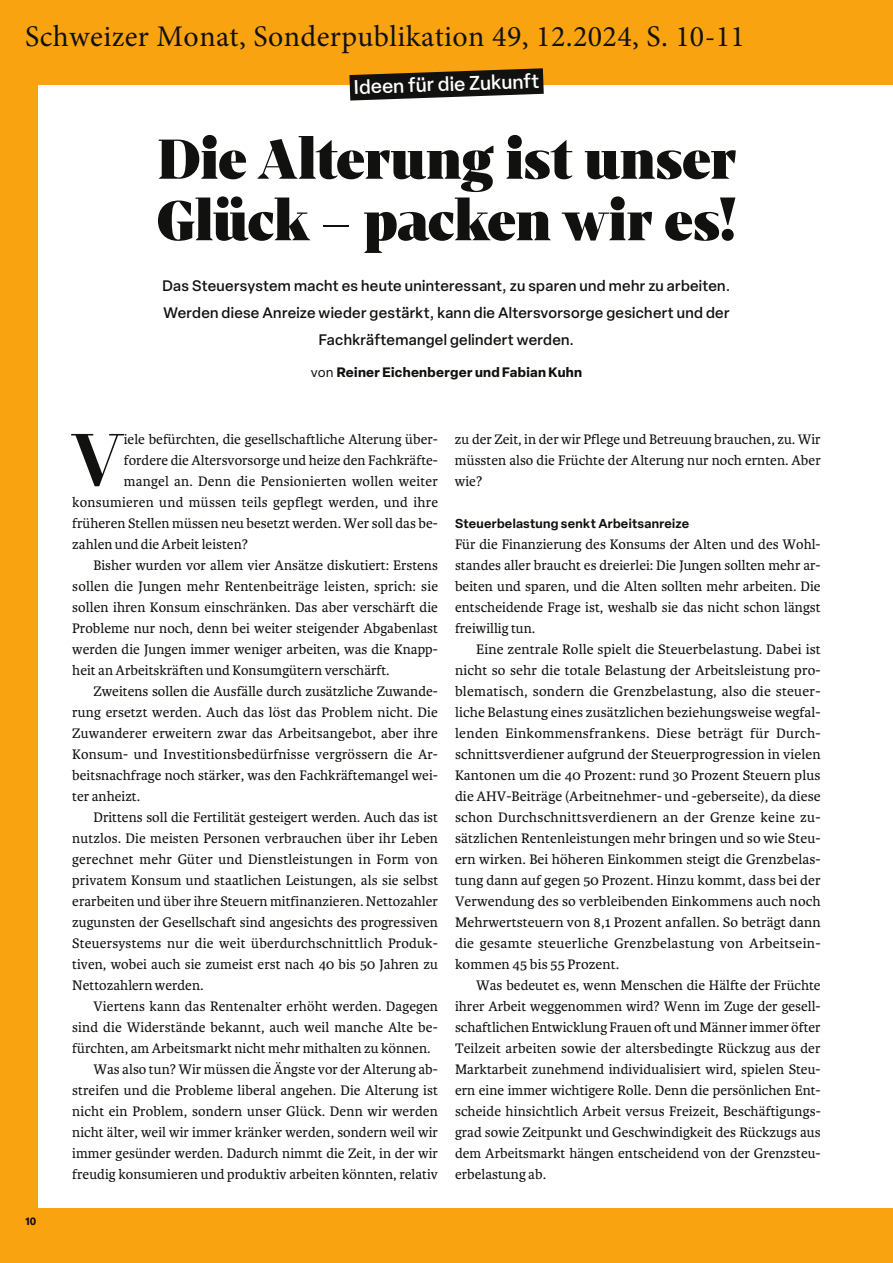
<style>
.page{position:relative;width:893px;height:1263px;background:#faa311}
.page>*{position:absolute;margin:0;border:0;box-sizing:border-box;transform-origin:0 0}
.t1{font:700 80.55px "Mixta Didone Alt";color:#11110f}
.t2{font:800 60px/61.5px "Mixta Didone Alt";letter-spacing:-.015em;color:#11110f}
.t3{font:30px "Minion Pro";letter-spacing:.01em;color:#11110f}
.t4{font:500 19.5px "Elza";color:#fff}
.t5{font:500 15px/27px "Elza";letter-spacing:.02em;color:#11110f;text-align:center}
.t6{font:14.7px/21px "Karmina";color:#11110f;text-align:justify}
.t7{font:700 13.5px "Elza";letter-spacing:.02em;color:#11110f}
.t8{font:600 12.75px "Elza";letter-spacing:.02em;color:#11110f}
.t9{font:700 10.5px "Elza";color:#11110f}
.s1{font-family:"Elza Text";font-weight:400}
</style>
<div class="page">
<div style="left:38px;top:85px;width:855px;height:1123px;background:#fff"></div>
<svg style="left:349px;top:68px;width:195px;height:33px"></svg>
<h3 class="t3" style="left:25px;top:16px;width:721px">Schweizer Monat, Sonderpublikation 49, 12.2024, S. 10-11</h3>
<h3 class="t4" style="left:354px;top:74px;width:187px;rotate:-2deg">Ideen für die Zukunft</h3>
<h2 class="t2" style="left:156px;top:130px;width:582px">Die Alterung ist unser<br>Glück – packen wir es!</h2>
<p class="t5" style="left:163px;top:272px;width:569px">Das Steuersystem macht es heute uninteressant, zu sparen und mehr zu arbeiten.<br>Werden diese Anreize wieder gestärkt, kann die Altersvorsorge gesichert und der<br>Fachkräftemangel gelindert werden.</p>
<p class="t7" style="left:311px;top:362px;width:273px"><span class="s1">von</span> Reiner Eichenberger und Fabian Kuhn</p>
<p class="t9" style="left:26px;top:1214px;width:12px">10</p>
<h1 class="t1" style="left:72px;top:413px;width:51px">V</h1>
<p class="t6" style="left:124px;top:429px;width:316px">iele befürchten, die gesellschaftliche Alterung über-</p>
<p class="t6" style="left:124px;top:450px;width:316px">fordere die Altersvorsorge und heize den Fachkräfte-</p>
<p class="t6" style="left:124px;top:471px;width:316px">mangel an. Denn die Pensionierten wollen weiter</p>
<p class="t6" style="left:72px;top:492px;width:367px">konsumieren und müssen teils gepflegt werden, und ihre</p>
<p class="t6" style="left:72px;top:513px;width:367px">früheren Stellen müssen neu besetzt werden. Wer soll das be-</p>
<p class="t6" style="left:72px;top:534px;width:177px">zahlen und die Arbeit leisten?</p>
<p class="t6" style="left:94px;top:555px;width:346px">Bisher wurden vor allem vier Ansätze diskutiert: Erstens</p>
<p class="t6" style="left:72px;top:576px;width:367px">sollen die Jungen mehr Rentenbeiträge leisten, sprich: sie</p>
<p class="t6" style="left:72px;top:597px;width:367px">sollen ihren Konsum einschränken. Das aber verschärft die</p>
<p class="t6" style="left:72px;top:618px;width:367px">Probleme nur noch, denn bei weiter steigender Abgabenlast</p>
<p class="t6" style="left:72px;top:639px;width:367px">werden die Jungen immer weniger arbeiten, was die Knapp-</p>
<p class="t6" style="left:72px;top:660px;width:319px">heit an Arbeitskräften und Konsumgütern verschärft.</p>
<p class="t6" style="left:94px;top:681px;width:346px">Zweitens sollen die Ausfälle durch zusätzliche Zuwande-</p>
<p class="t6" style="left:72px;top:702px;width:367px">rung ersetzt werden. Auch das löst das Problem nicht. Die</p>
<p class="t6" style="left:72px;top:723px;width:367px">Zuwanderer erweitern zwar das Arbeitsangebot, aber ihre</p>
<p class="t6" style="left:72px;top:744px;width:367px">Konsum- und Investitionsbedürfnisse vergrössern die Ar-</p>
<p class="t6" style="left:72px;top:765px;width:367px">beitsnachfrage noch stärker, was den Fachkräftemangel wei-</p>
<p class="t6" style="left:72px;top:786px;width:69px">ter anheizt.</p>
<p class="t6" style="left:94px;top:807px;width:346px">Drittens soll die Fertilität gesteigert werden. Auch das ist</p>
<p class="t6" style="left:72px;top:828px;width:367px">nutzlos. Die meisten Personen verbrauchen über ihr Leben</p>
<p class="t6" style="left:72px;top:849px;width:367px">gerechnet mehr Güter und Dienstleistungen in Form von</p>
<p class="t6" style="left:72px;top:870px;width:367px">privatem Konsum und staatlichen Leistungen, als sie selbst</p>
<p class="t6" style="left:72px;top:891px;width:367px">erarbeiten und über ihre Steuern mitfinanzieren. Nettozahler</p>
<p class="t6" style="left:72px;top:912px;width:367px">zugunsten der Gesellschaft sind angesichts des progressiven</p>
<p class="t6" style="left:72px;top:933px;width:366px">Steuersystems nur die weit überdurchschnittlich Produk-</p>
<p class="t6" style="left:72px;top:954px;width:367px">tiven, wobei auch sie zumeist erst nach 40 bis 50 Jahren zu</p>
<p class="t6" style="left:72px;top:975px;width:133px">Nettozahlern werden.</p>
<p class="t6" style="left:94px;top:996px;width:346px">Viertens kann das Rentenalter erhöht werden. Dagegen</p>
<p class="t6" style="left:72px;top:1017px;width:367px">sind die Widerstände bekannt, auch weil manche Alte be-</p>
<p class="t6" style="left:72px;top:1038px;width:360px">fürchten, am Arbeitsmarkt nicht mehr mithalten zu können.</p>
<p class="t6" style="left:94px;top:1059px;width:346px">Was also tun? Wir müssen die Ängste vor der Alterung ab-</p>
<p class="t6" style="left:72px;top:1080px;width:367px">streifen und die Probleme liberal angehen. Die Alterung ist</p>
<p class="t6" style="left:72px;top:1101px;width:367px">nicht ein Problem, sondern unser Glück. Denn wir werden</p>
<p class="t6" style="left:72px;top:1122px;width:367px">nicht älter, weil wir immer kränker werden, sondern weil wir</p>
<p class="t6" style="left:72px;top:1143px;width:367px">immer gesünder werden. Dadurch nimmt die Zeit, in der wir</p>
<p class="t6" style="left:72px;top:1164px;width:367px">freudig konsumieren und produktiv arbeiten könnten, relativ</p>
<p class="t6" style="left:455px;top:429px;width:367px">zu der Zeit, in der wir Pflege und Betreuung brauchen, zu. Wir müssten also die Früchte der Alterung nur noch ernten. Aber wie?</p>
<p class="t8" style="left:455px;top:514px;width:236px">Steuerbelastung senkt Arbeitsanreize</p>
<p class="t6" style="left:455px;top:534px;width:367px">Für die Finanzierung des Konsums der Alten und des Wohl&shy;standes aller braucht es dreierlei: Die Jungen sollten mehr ar&shy;beiten und sparen, und die Alten sollten mehr arbeiten. Die entscheidende Frage ist, weshalb sie das nicht schon längst freiwillig tun.</p>
<p class="t6" style="left:455px;top:639px;width:367px;text-indent:21px">Eine zentrale Rolle spielt die Steuerbelastung. Dabei ist nicht so sehr die totale Belastung der Arbeitsleistung pro&shy;blematisch, sondern die Grenzbelastung, also die steuer&shy;liche Belastung eines zusätzlichen beziehungsweise wegfal&shy;lenden Einkommensfrankens. Diese beträgt für Durch&shy;schnittsverdiener aufgrund der Steuerprogression in vielen Kantonen um die 40 Prozent: rund 30 Prozent Steuern plus die AHV-Beiträge (Arbeitnehmer- und -geberseite), da diese schon Durchschnittsverdienern an der Grenze keine zu&shy;sätzlichen Rentenleistungen mehr bringen und so wie Steu&shy;ern wirken. Bei höheren Einkommen steigt die Grenzbelas&shy;tung dann auf gegen 50 Prozent. Hinzu kommt, dass bei der Verwendung des so verbleibenden Einkommens auch noch Mehrwertsteuern von 8,1 Prozent anfallen. So beträgt dann die gesamte steuerliche Grenzbelastung von Arbeitsein&shy;kommen 45 bis 55 Prozent.</p>
<p class="t6" style="left:455px;top:975px;width:367px;text-indent:21px">Was bedeutet es, wenn Menschen die Hälfte der Früchte ihrer Arbeit weggenommen wird? Wenn im Zuge der gesell&shy;schaftlichen Entwicklung Frauen oft und Männer immer öfter Teilzeit arbeiten sowie der altersbedingte Rückzug aus der Marktarbeit zunehmend individualisiert wird, spielen Steu&shy;ern eine immer wichtigere Rolle. Denn die persönlichen Ent&shy;scheide hinsichtlich Arbeit versus Freizeit, Beschäftigungs&shy;grad sowie Zeitpunkt und Geschwindigkeit des Rückzugs aus dem Arbeitsmarkt hängen entscheidend von der Grenzsteu&shy;erbelastung ab.</p>
</div>
